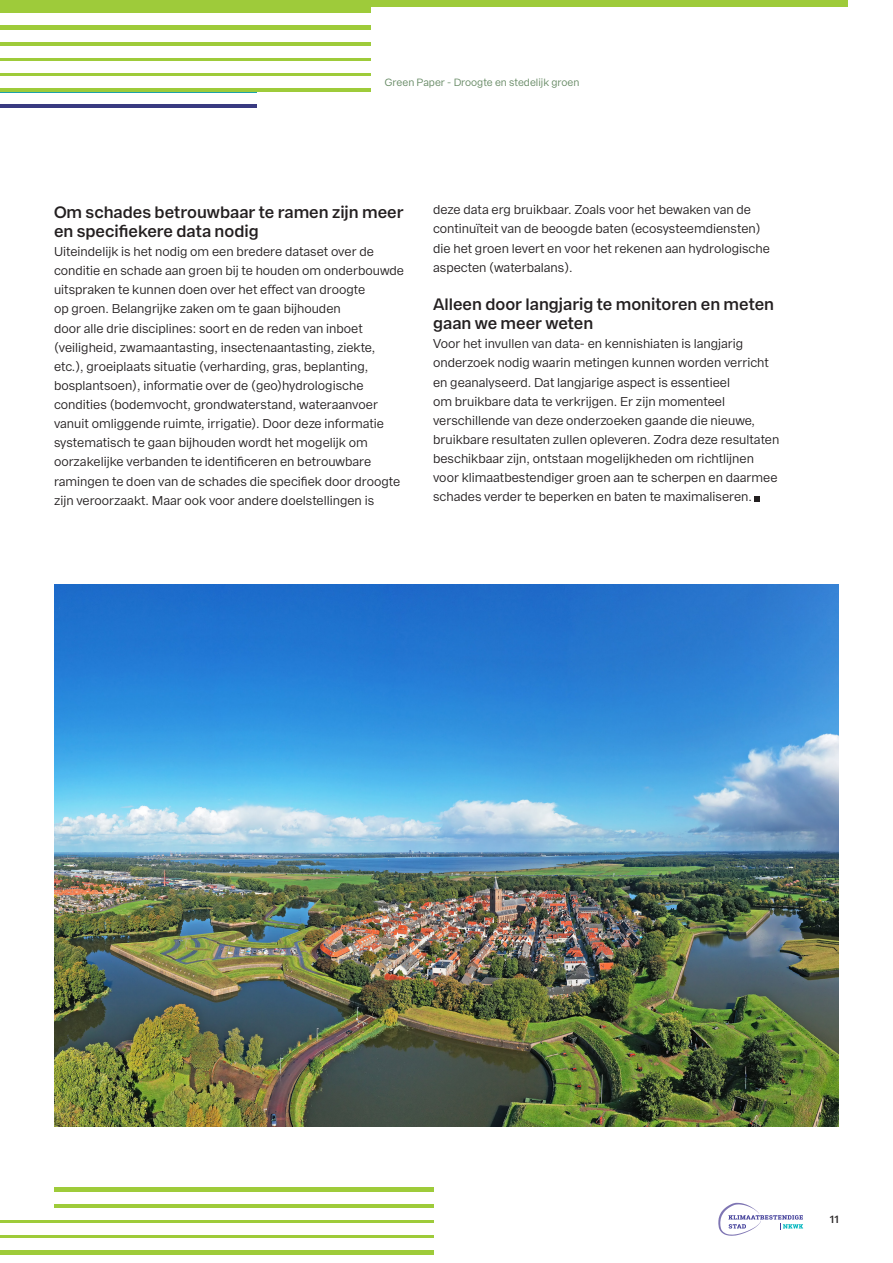
<style>
.page{position:relative;width:893px;height:1263px;background:#fff}
.page>*{position:absolute;margin:0;border:0;box-sizing:border-box;transform-origin:0 0}
._00_heading_2{font:600 16.5px/19.2px "Franca";color:#231f20}
._00_body{font:12.75px/19.2px "Franca";color:#231f20}
._00_body-2{font:10.5px "Franca";color:#638761}
.t1{font:600 10.5px "Franca";color:#231f20}
</style>
<div class="page">
<div style="left:0;top:0;width:847px;height:92px;background:#9ecb3a"></div>
<div style="left:0;top:105px;width:256px;height:6px;background:#393a81"></div>
<div style="left:0;top:92px;width:256px;height:6px;background:#1ca2aa"></div>
<div style="left:0;top:14px;width:375px;height:11px;background:#fff"></div>
<div style="left:0;top:30px;width:375px;height:12px;background:#fff"></div>
<div style="left:0;top:46px;width:375px;height:12px;background:#fff"></div>
<div style="left:0;top:61px;width:375px;height:11px;background:#fff"></div>
<div style="left:0;top:77px;width:375px;height:11px;background:#fff"></div>
<div style="left:0;top:93px;width:375px;height:10px;background:#fff"></div>
<div style="left:0;top:108px;width:375px;height:11px;background:#fff"></div>
<div style="left:372px;top:7px;width:492px;height:379px;background:#fff"></div>
<svg style="left:755px;top:496px;width:5px;height:5px"></svg>
<img style="left:54px;top:585px;width:785px;height:542px">
<div style="left:54px;top:1176px;width:379px;height:87px;background:#9ecb3a"></div>
<div style="left:0;top:1219px;width:54px;height:44px;background:#9ecb3a"></div>
<div style="left:0;top:1176px;width:433px;height:11px;background:#fff"></div>
<div style="left:0;top:1192px;width:433px;height:11px;background:#fff"></div>
<div style="left:0;top:1208px;width:433px;height:11px;background:#fff"></div>
<div style="left:0;top:1223px;width:433px;height:11px;background:#fff"></div>
<div style="left:0;top:1238px;width:433px;height:12px;background:#fff"></div>
<div style="left:0;top:1255px;width:433px;height:8px;background:#fff"></div>
<svg style="left:718px;top:1203px;width:85px;height:33px"></svg>
<p class="_00_body-2" style="left:385px;top:76px;width:196px">Green Paper - Droogte en stedelijk groen</p>
<p class="_00_heading_2" style="left:54px;top:202px;width:351px">Om schades betrouwbaar te ramen zijn meer en specifiekere data nodig</p>
<p class="_00_body" style="left:54px;top:242px;width:351px">Uiteindelijk is het nodig om een bredere dataset over de conditie en schade aan groen bij te houden om onderbouwde uitspraken te kunnen doen over het effect van droogte<br>op groen. Belangrijke zaken om te gaan bijhouden<br>door alle drie disciplines: soort en de reden van inboet (veiligheid, zwamaantasting, insectenaantasting, ziekte, etc.), groeiplaats situatie (verharding, gras, beplanting, bosplantsoen), informatie over de (geo)hydrologische condities (bodemvocht, grondwaterstand, wateraanvoer vanuit omliggende ruimte, irrigatie). Door deze informatie systematisch te gaan bijhouden wordt het mogelijk om oorzakelijke verbanden te identificeren en betrouwbare ramingen te doen van de schades die specifiek door droogte zijn veroorzaakt. Maar ook voor andere doelstellingen is</p>
<p class="_00_body" style="left:433px;top:200px;width:338px">deze data erg bruikbaar. Zoals voor het bewaken van de continuïteit van de beoogde baten (ecosysteemdiensten) die het groen levert en voor het rekenen aan hydrologische aspecten (waterbalans).</p>
<p class="_00_heading_2" style="left:433px;top:295px;width:343px">Alleen door langjarig te monitoren en meten gaan we meer weten</p>
<p class="_00_body" style="left:433px;top:334px;width:348px">Voor het invullen van data- en kennishiaten is langjarig onderzoek nodig waarin metingen kunnen worden verricht en geanalyseerd. Dat langjarige aspect is essentieel<br>om bruikbare data te verkrijgen. Er zijn momenteel verschillende van deze onderzoeken gaande die nieuwe, bruikbare resultaten zullen opleveren. Zodra deze resultaten beschikbaar zijn, ontstaan mogelijkheden om richtlijnen voor klimaatbestendiger groen aan te scherpen en daarmee schades verder te beperken en baten te maximaliseren.</p>
<p class="t1" style="left:830px;top:1213px;width:11px">11</p>
</div>
